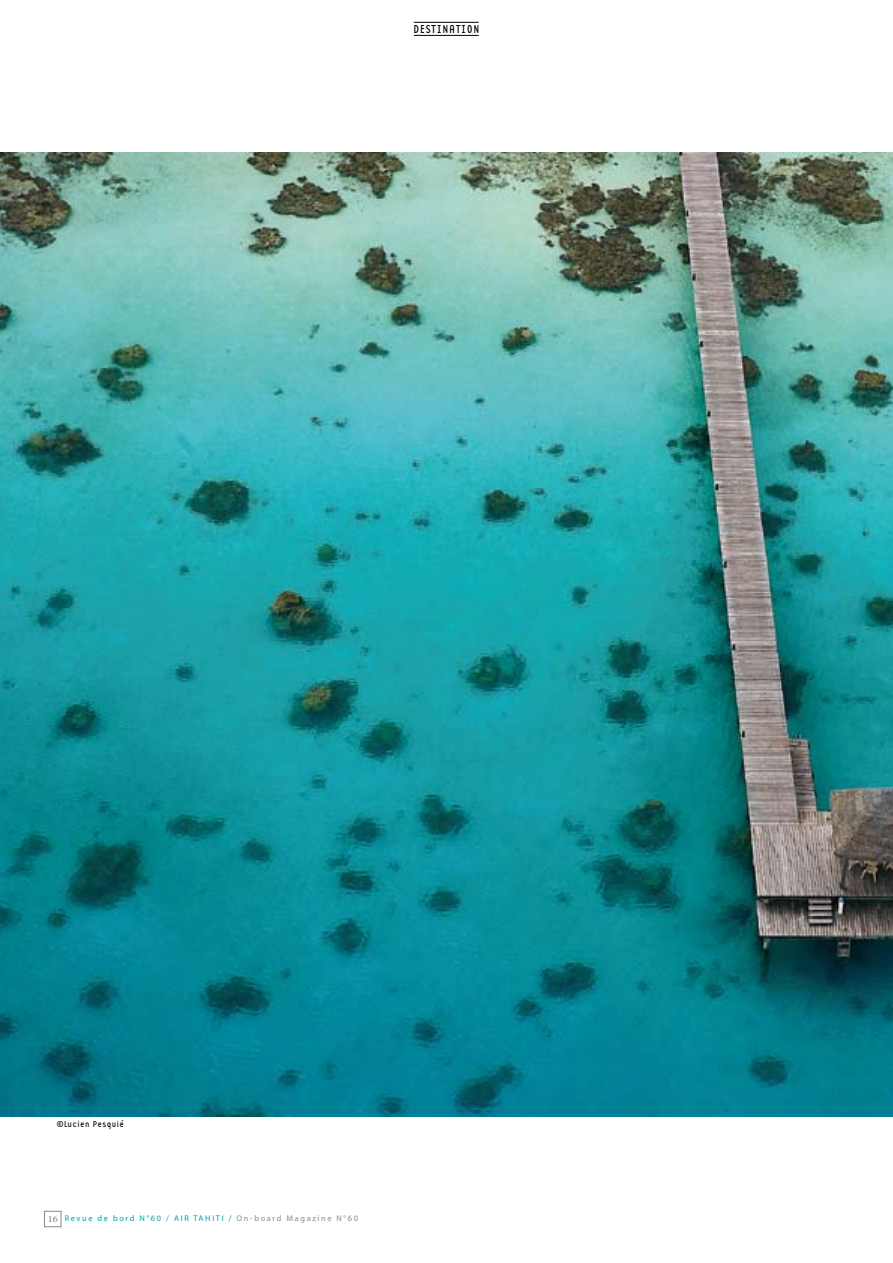
<style>
.page{position:relative;width:893px;height:1263px;background:#fff}
.page>*{position:absolute;margin:0;border:0;box-sizing:border-box;transform-origin:0 0}
.t1{font:12px "Base Twelve Sans";letter-spacing:.05em;color:#000}
.t2{font:9px "Base Twelve Sans";letter-spacing:.05em;color:#000}
.t3{font:8.25px "Myriad";letter-spacing:.2em;color:#009ab1}
.s1{font-family:"Goudy";font-weight:700;font-size:9px;color:#87888a}
.s2{color:#87888a}
</style>
<div class="page">
<img style="left:0;top:152px;width:893px;height:964px">
<hr style="left:414px;top:22px;width:65px;height:1px;background:#000">
<hr style="left:414px;top:35px;width:65px;height:1px;background:#000">
<div style="left:44px;top:1211px;width:17px;height:16px;border:1px solid #87888a"></div>
<h1 class="t1" style="left:413px;top:21px;width:68px">DESTINATION</h1>
<p class="t2" style="left:57px;top:1118px;width:69px">©Lucien Pesquié</p>
<p class="t3" style="left:48px;top:1214px;width:312px"><span class="s1">16</span> Revue de bord N°60 / AI R TAHI TI / <span class="s2">O n-board Magazine N°60</span></p>
</div>
